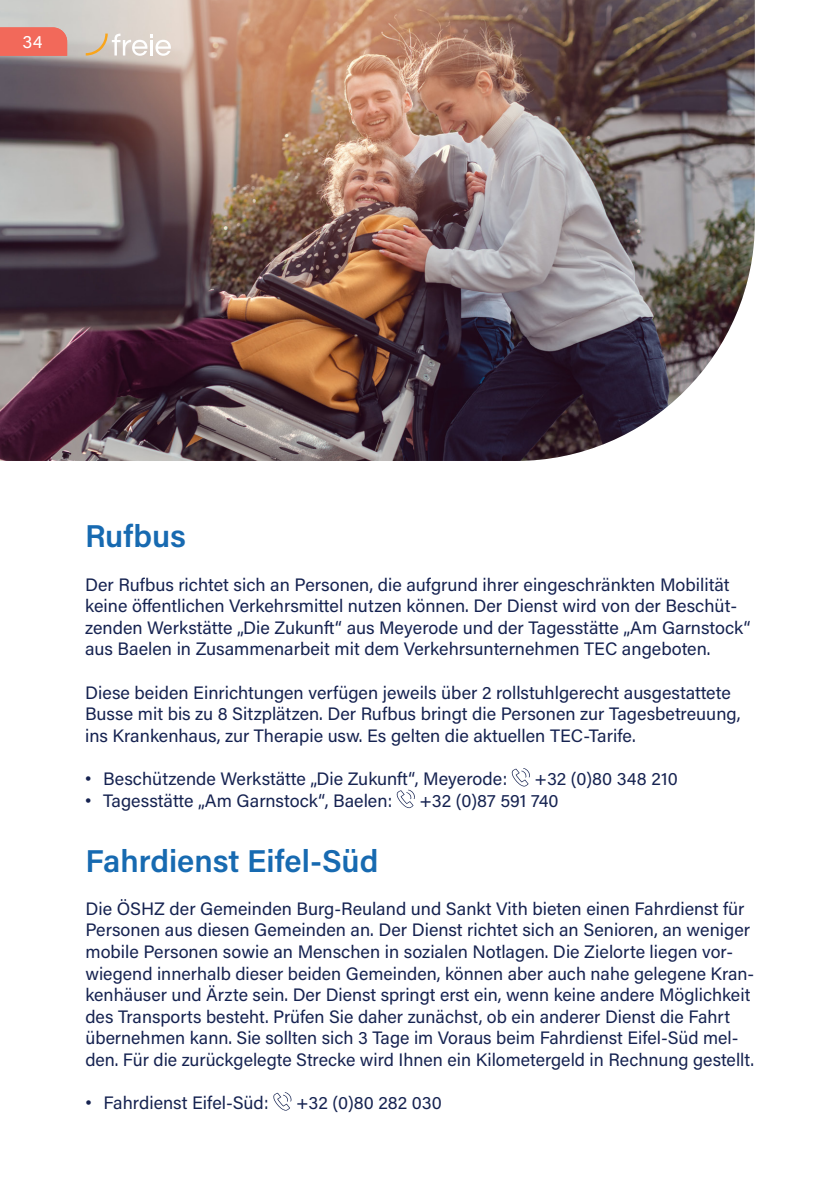
<style>
.page{position:relative;width:840px;height:1191px;background:#fff}
.page>*{position:absolute;margin:0;border:0;box-sizing:border-box;transform-origin:0 0}
.t1{font:600 31.6px "Acumin Pro";color:#176ab1}
.t2{font:18px/21.6px "Acumin Pro";color:#162351}
.t3{font:18px "Acumin Pro";color:#fff}
.s1{font-family:"Arial"}
</style>
<div class="page">
<img style="left:0;top:0;width:754px;height:461px">
<svg style="left:511px;top:768px;width:19px;height:18px"></svg>
<svg style="left:396px;top:789px;width:19px;height:19px"></svg>
<svg style="left:273px;top:1092px;width:19px;height:18px"></svg>
<div style="left:0;top:27px;width:67px;height:29px;background:#f2695a"></div>
<svg style="left:86px;top:34px;width:85px;height:22px"></svg>
<p class="t3" style="left:23px;top:29px;width:21px">34</p>
<p class="t1" style="left:85px;top:514px;width:102px">Rufbus</p>
<p class="t2" style="left:85px;top:573px;width:666px">Der Rufbus richtet sich an Personen, die aufgrund ihrer eingeschränkten Mobilität keine öffentlichen Verkehrsmittel nutzen können. Der Dienst wird von der Beschüt&shy;zenden Werkstätte „Die Zukunft“ aus Meyerode und der Tagesstätte „Am Garnstock“ aus Baelen in Zusammenarbeit mit dem Verkehrsunternehmen TEC angeboten.</p>
<p class="t2" style="left:85px;top:681px;width:656px">Diese beiden Einrichtungen verfügen jeweils über 2 rollstuhlgerecht ausgestattete<br>Busse mit bis zu 8 Sitzplätzen. Der Rufbus bringt die Personen zur Tagesbetreuung, ins Krankenhaus, zur Therapie usw. Es gelten die aktuellen TEC-Tarife.</p>
<p class="t2" style="left:85px;top:767px;width:423px"><span class="s1">•</span> Beschützende Werkstätte „Die Zukunft“, Meyerode:</p>
<p class="t2" style="left:534px;top:767px;width:145px">+32 (0)80 348 210</p>
<p class="t2" style="left:85px;top:789px;width:308px"><span class="s1">•</span> Tagesstätte „Am Garnstock“, Baelen:</p>
<p class="t2" style="left:419px;top:789px;width:141px">+32 (0)87 591 740</p>
<p class="t1" style="left:85px;top:838px;width:294px">Fahrdienst Eifel-Süd</p>
<p class="t2" style="left:85px;top:897px;width:670px">Die ÖSHZ der Gemeinden Burg-Reuland und Sankt Vith bieten einen Fahrdienst für Personen aus diesen Gemeinden an. Der Dienst richtet sich an Senioren, an weniger mobile Personen sowie an Menschen in sozialen Notlagen. Die Zielorte liegen vor&shy;wiegend innerhalb dieser beiden Gemeinden, können aber auch nahe gelegene Kran&shy;kenhäuser und Ärzte sein. Der Dienst springt erst ein, wenn keine andere Möglichkeit des Transports besteht. Prüfen Sie daher zunächst, ob ein anderer Dienst die Fahrt übernehmen kann. Sie sollten sich 3 Tage im Voraus beim Fahrdienst Eifel-Süd mel&shy;den. Für die zurückgelegte Strecke wird Ihnen ein Kilometergeld in Rechnung gestellt.</p>
<p class="t2" style="left:85px;top:1091px;width:185px"><span class="s1">•</span> Fahrdienst Eifel-Süd:</p>
<p class="t2" style="left:296px;top:1091px;width:147px">+32 (0)80 282 030</p>
</div>
